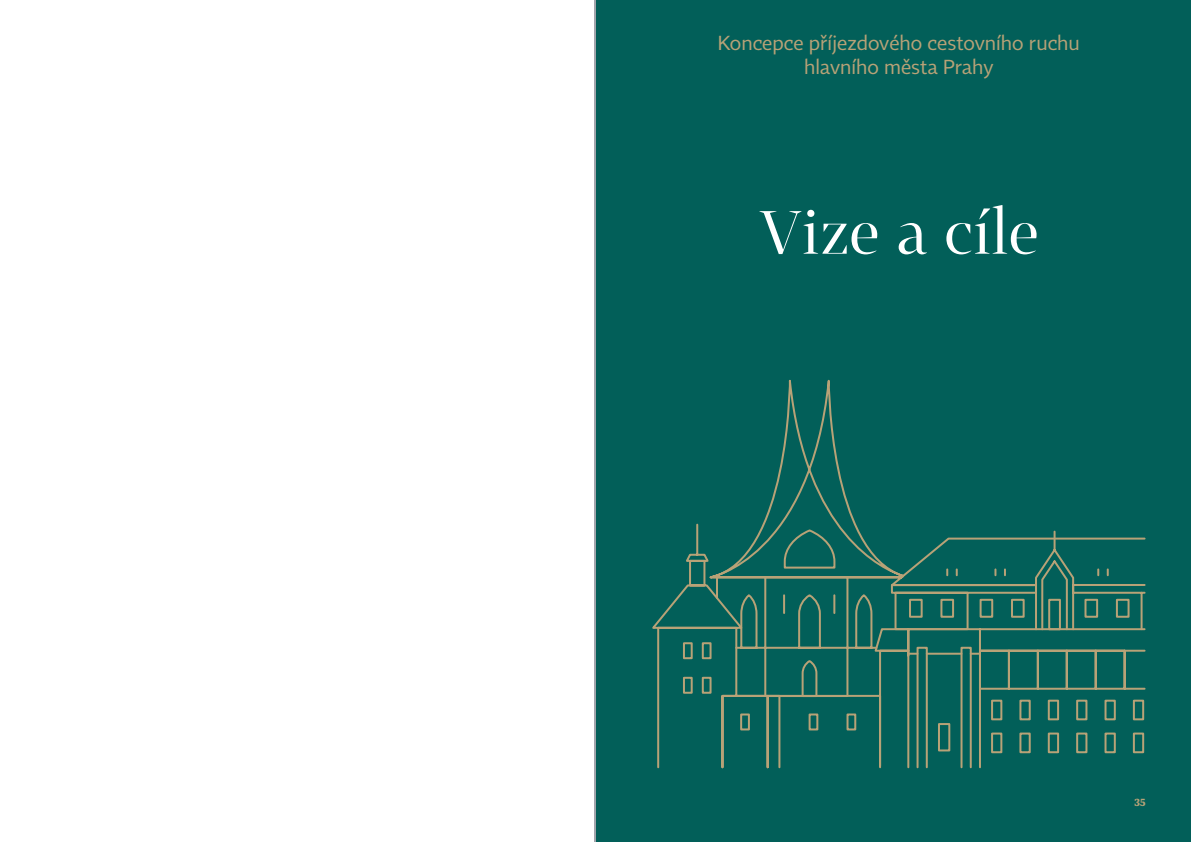
<style>
.page{position:relative;width:1191px;height:842px;background:#025f59}
.page>*{position:absolute;margin:0;border:0;box-sizing:border-box;transform-origin:0 0}
.kapitola{font:60px "Tabac G1";color:#fff}
.Nadpis1{font:20px/24px "Tabac Sans";color:#b8a277;text-align:center}
.t1{font:700 condensed 10.5px "Tabac G3";color:#b8a277}
</style>
<div class="page">
<div style="left:0;top:0;width:595px;height:842px;background:#fff"></div>
<svg style="left:652px;top:381px;width:493px;height:388px"></svg>
<svg style="left:715px;top:530px;width:431px;height:168px"></svg>
<p class="Nadpis1" style="left:718px;top:31px;width:363px">Koncepce příjezdového cestovního ruchu hlavního města Prahy</p>
<p class="kapitola" style="left:759px;top:192px;width:282px">Vize a cíle</p>
<p class="t1" style="left:1134px;top:795px;width:13px">35</p>
</div>
